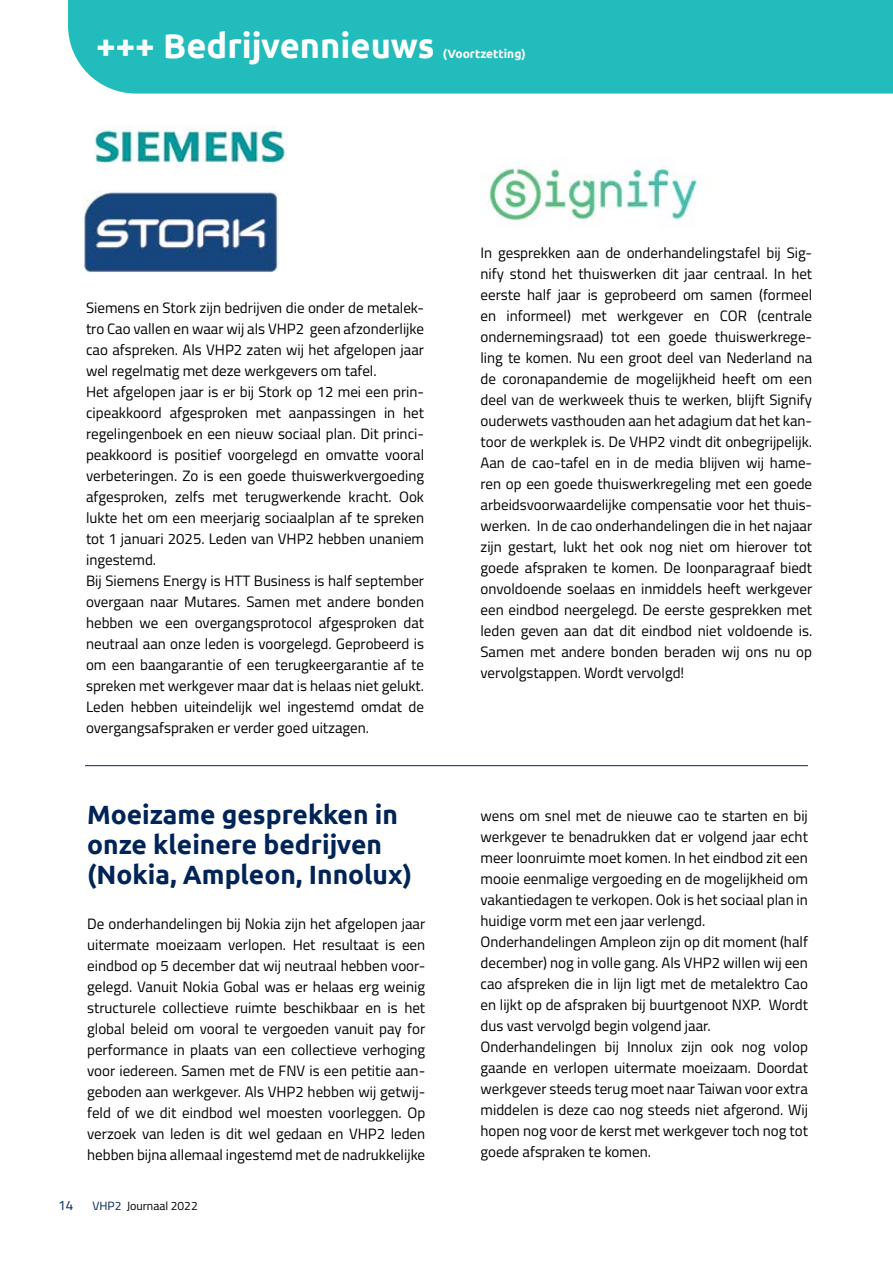
<style>
.page{position:relative;width:893px;height:1263px;background:#fff}
.page>*{position:absolute;margin:0;border:0;box-sizing:border-box;transform-origin:0 0}
.KOP{font:700 34.5px "Ubuntu";color:#fff}
._1_platte_tkst{font:700 26.4px/30px "Ubuntu";color:#002457}
._1_platte_tkst-2{font:15px/21px "Titillium Web";color:#000;text-align:justify}
.t1{font:13.5px "Titillium Web";color:#002457}
.t2{font:12px "Titillium Web";color:#000}
.KOP-2{font:700 12px "Ubuntu";color:#fff}
.s1{color:#002457}
</style>
<div class="page">
<div style="left:68px;top:0;width:825px;height:94px;background:#21bcbb"></div>
<img style="left:95px;top:125px;width:191px;height:38px">
<img style="left:84px;top:190px;width:194px;height:83px">
<img style="left:488px;top:165px;width:210px;height:57px">
<hr style="left:85px;top:765px;width:723px;height:1px;background:#002457">
<p class="KOP" style="left:96px;top:25px;width:340px">+++ Bedrijvennieuws</p>
<p class="KOP-2" style="left:443px;top:47px;width:84px">(Voortzetting)</p>
<p class="_1_platte_tkst-2" style="left:86px;top:296px;width:340px">Siemens en Stork zijn bedrijven die onder de metalek&shy;tro Cao vallen en waar wij als VHP2 geen afzonderlijke cao afspreken. Als VHP2 zaten wij het afgelopen jaar wel regelmatig met deze werkgevers om tafel.</p>
<p class="_1_platte_tkst-2" style="left:86px;top:380px;width:340px">Het afgelopen jaar is er bij Stork op 12 mei een prin&shy;cipeakkoord afgesproken met aanpassingen in het regelingenboek en een nieuw sociaal plan. Dit princi&shy;peakkoord is positief voorgelegd en omvatte vooral verbeteringen. Zo is een goede thuiswerkvergoeding afgesproken, zelfs met terugwerkende kracht. Ook lukte het om een meerjarig sociaalplan af te spreken tot 1 januari 2025. Leden van VHP2 hebben unaniem ingestemd.</p>
<p class="_1_platte_tkst-2" style="left:86px;top:569px;width:340px">Bij Siemens Energy is HTT Business is half september overgaan naar Mutares. Samen met andere bonden hebben we een overgangsprotocol afgesproken dat neutraal aan onze leden is voorgelegd. Geprobeerd is om een baangarantie of een terugkeergarantie af te spreken met werkgever maar dat is helaas niet gelukt.<br>Leden hebben uiteindelijk wel ingestemd omdat de overgangsafspraken er verder goed uitzagen.</p>
<p class="_1_platte_tkst" style="left:87px;top:799px;width:327px">Moeizame gesprekken in onze kleinere bedrijven (Nokia, Ampleon, Innolux)</p>
<p class="_1_platte_tkst-2" style="left:87px;top:913px;width:340px">De onderhandelingen bij Nokia zijn het afgelopen jaar uitermate moeizaam verlopen. Het resultaat is een eindbod op 5 december dat wij neutraal hebben voor&shy;gelegd. Vanuit Nokia Gobal was er helaas erg weinig structurele collectieve ruimte beschikbaar en is het global beleid om vooral te vergoeden vanuit pay for performance in plaats van een collectieve verhoging voor iedereen. Samen met de FNV is een petitie aan&shy;geboden aan werkgever. Als VHP2 hebben wij getwij&shy;feld of we dit eindbod wel moesten voorleggen. Op verzoek van leden is dit wel gedaan en VHP2 leden hebben bijna allemaal ingestemd met de nadrukkelijke</p>
<p class="t1" style="left:58px;top:1196px;width:17px">14</p>
<p class="t2" style="left:93px;top:1197px;width:107px"><span class="s1">VHP2</span> Journaal 2022</p>
<p class="_1_platte_tkst-2" style="left:480px;top:241px;width:333px">In gesprekken aan de onderhandelingstafel bij Sig&shy;nify stond het thuiswerken dit jaar centraal. In het eerste half jaar is geprobeerd om samen (formeel en informeel) met werkgever en COR (centrale ondernemingsraad) tot een goede thuiswerkrege&shy;ling te komen. Nu een groot deel van Nederland na de coronapandemie de mogelijkheid heeft om een deel van de werkweek thuis te werken, blijft Signify ouderwets vasthouden aan het adagium dat het kan&shy;toor de werkplek is. De VHP2 vindt dit onbegrijpelijk.<br>Aan de cao-tafel en in de media blijven wij hame&shy;ren op een goede thuiswerkregeling met een goede arbeidsvoorwaardelijke compensatie voor het thuis&shy;werken. In de cao onderhandelingen die in het najaar zijn gestart, lukt het ook nog niet om hierover tot goede afspraken te komen. De loonparagraaf biedt onvoldoende soelaas en inmiddels heeft werkgever een eindbod neergelegd. De eerste gesprekken met leden geven aan dat dit eindbod niet voldoende is.<br>Samen met andere bonden beraden wij ons nu op vervolgstappen. Wordt vervolgd!</p>
<p class="_1_platte_tkst-2" style="left:480px;top:804px;width:329px">wens om snel met de nieuwe cao te starten en bij werkgever te benadrukken dat er volgend jaar echt meer loonruimte moet komen. In het eindbod zit een mooie eenmalige vergoeding en de mogelijkheid om vakantiedagen te verkopen. Ook is het sociaal plan in huidige vorm met een jaar verlengd.</p>
<p class="_1_platte_tkst-2" style="left:480px;top:930px;width:329px">Onderhandelingen Ampleon zijn op dit moment (half december) nog in volle gang. Als VHP2 willen wij een cao afspreken die in lijn ligt met de metalektro Cao en lijkt op de afspraken bij buurtgenoot NXP. Wordt dus vast vervolgd begin volgend jaar.</p>
<p class="_1_platte_tkst-2" style="left:480px;top:1035px;width:329px">Onderhandelingen bij Innolux zijn ook nog volop gaande en verlopen uitermate moeizaam. Doordat werkgever steeds terug moet naar Taiwan voor extra middelen is deze cao nog steeds niet afgerond. Wij hopen nog voor de kerst met werkgever toch nog tot goede afspraken te komen.</p>
</div>
